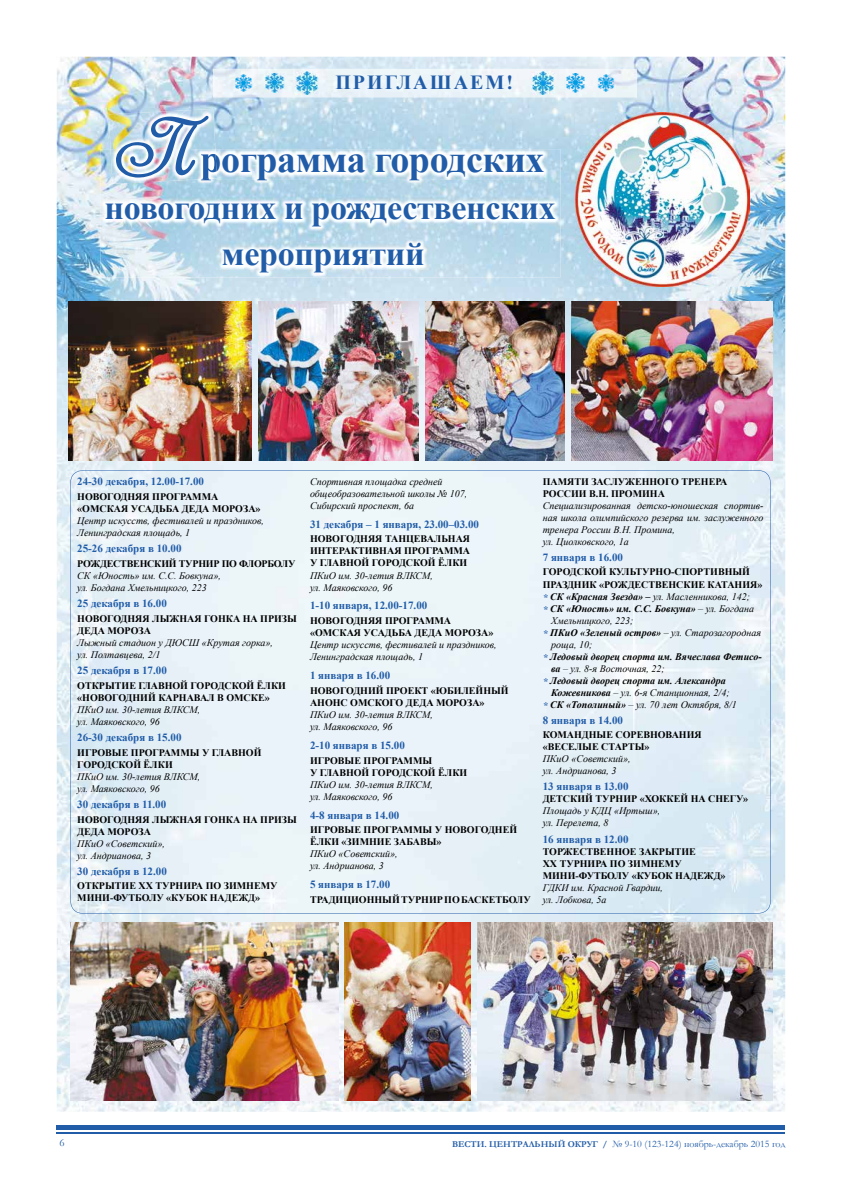
<style>
.page{position:relative;width:842px;height:1191px;background:#fff}
.page>*{position:absolute;margin:0;border:0;box-sizing:border-box;transform-origin:0 0}
.t1{font:700 38px "Times New Roman";letter-spacing:-.01em;color:#215ca8}
.t2{font:700 34px/46px "Times New Roman";letter-spacing:-.01em;color:#215ca8;text-align:center}
.t3{font:700 20px "Times New Roman";letter-spacing:.1em;color:#215ca8}
.t4{font:700 11px "Times New Roman";color:#215ca8}
.t5{font:11px "Garamond";color:#215ca8}
.t6{font:italic 10px/12px "Times New Roman";color:#000}
.t7{font:700 10px/12px "Times New Roman";color:#000}
.t8{font:italic 700 10px "Times New Roman";color:#000}
.t9{font:10px "Garamond";color:#215ca8}
.t10{font:700 10px "Times New Roman";letter-spacing:-.02em;color:#000}
.s1{font-weight:700;color:#215ca8}
.s2{font-weight:700}
.s3{color:#215ca8}
.s4{font-weight:400}
.s5{font-weight:700;font-size:9px}
</style>
<div class="page">
<hr style="left:57px;top:1125px;width:728px;height:4px;background:#215ca8">
<hr style="left:57px;top:1132px;width:728px;height:2px;background:#215ca8">
<img style="left:57px;top:57px;width:728px;height:1054px">
<img style="left:213px;top:69px;width:424px;height:28px">
<img style="left:575px;top:112px;width:174px;height:174px">
<img style="left:101px;top:149px;width:460px;height:128px">
<img style="left:216px;top:154px;width:328px;height:26px">
<img style="left:210px;top:109px;width:5px;height:40px">
<img style="left:210px;top:154px;width:7px;height:25px">
<img style="left:70px;top:922px;width:268px;height:178px">
<img style="left:344px;top:922px;width:127px;height:178px">
<img style="left:477px;top:922px;width:295px;height:178px">
<img style="left:571px;top:301px;width:201px;height:160px">
<img style="left:426px;top:302px;width:139px;height:158px">
<img style="left:69px;top:302px;width:183px;height:158px">
<svg style="left:70px;top:470px;width:701px;height:443px;background:#e6f1f7"></svg>
<img style="left:258px;top:302px;width:161px;height:158px">
<img style="left:296px;top:72px;width:22px;height:22px">
<img style="left:531px;top:72px;width:23px;height:22px">
<img style="left:264px;top:73px;width:20px;height:20px">
<img style="left:566px;top:73px;width:19px;height:20px">
<img style="left:235px;top:74px;width:17px;height:17px">
<img style="left:598px;top:74px;width:17px;height:17px">
<img style="left:101px;top:56px;width:109px;height:194px">
<h3 class="t3" style="left:335px;top:69px;width:179px">ПРИГЛАШАЕМ!</h3>
<h1 class="t1" style="left:200px;top:133px;width:346px">рограмма городских</h1>
<h2 class="t2" style="left:105px;top:184px;width:453px">новогодних и рождественских мероприятий</h2>
<p class="t4" style="left:77px;top:474px;width:128px">24-30 декабря, 12.00-17.00</p>
<p class="t7" style="left:77px;top:490px;width:185px">НОВОГОДНЯЯ ПРОГРАММА «ОМСКАЯ УСАДЬБА ДЕДА МОРОЗА»</p>
<p class="t6" style="left:77px;top:514px;width:188px">Центр искусств, фестивалей и праздников,<br>Ленинградская площадь, 1</p>
<p class="t4" style="left:77px;top:541px;width:106px">25-26 декабря в 10.00</p>
<p class="t10" style="left:77px;top:557px;width:220px">РОЖДЕСТВЕНСКИЙ ТУРНИР ПО ФЛОРБОЛУ</p>
<p class="t6" style="left:77px;top:569px;width:145px">СК «Юность» им. С.С. Бовкуна», ул. Богдана Хмельницкого, 223</p>
<p class="t4" style="left:77px;top:596px;width:91px">25 декабря в 16.00</p>
<p class="t7" style="left:77px;top:612px;width:221px">НОВОГОДНЯЯ ЛЫЖНАЯ ГОНКА НА ПРИЗЫ<br>ДЕДА МОРОЗА</p>
<p class="t6" style="left:77px;top:636px;width:197px">Лыжный стадион у ДЮСШ «Крутая горка», ул. Полтавцева, 2/1</p>
<p class="t4" style="left:77px;top:662px;width:91px">25 декабря в 17.00</p>
<p class="t7" style="left:77px;top:679px;width:210px">ОТКРЫТИЕ ГЛАВНОЙ ГОРОДСКОЙ ЁЛКИ «НОВОГОДНИЙ КАРНАВАЛ В ОМСКЕ»</p>
<p class="t6" style="left:77px;top:703px;width:125px">ПКиО им. 30-летия ВЛКСМ, ул. Маяковского, 96</p>
<p class="t4" style="left:77px;top:729px;width:106px">26-30 декабря в 15.00</p>
<p class="t7" style="left:77px;top:746px;width:186px">ИГРОВЫЕ ПРОГРАММЫ У ГЛАВНОЙ<br>ГОРОДСКОЙ ЁЛКИ</p>
<p class="t6" style="left:77px;top:770px;width:125px">ПКиО им. 30-летия ВЛКСМ, ул. Маяковского, 96</p>
<p class="t4" style="left:77px;top:796px;width:91px">30 декабря в 11.00</p>
<p class="t7" style="left:77px;top:813px;width:221px">НОВОГОДНЯЯ ЛЫЖНАЯ ГОНКА НА ПРИЗЫ<br>ДЕДА МОРОЗА</p>
<p class="t6" style="left:77px;top:837px;width:89px">ПКиО «Советский», ул. Андрианова, 3</p>
<p class="t4" style="left:77px;top:863px;width:91px">30 декабря в 12.00</p>
<p class="t7" style="left:77px;top:880px;width:202px">ОТКРЫТИЕ ХX ТУРНИРА ПО ЗИМНЕМУ<br>МИНИ-ФУТБОЛУ «КУБОК НАДЕЖД»</p>
<p class="t6" style="left:310px;top:475px;width:159px">Спортивная площадка средней общеобразовательной школы № 107,<br>Сибирский проспект, 6а</p>
<p class="t4" style="left:310px;top:516px;width:170px">31 декабря – 1 января, 23.00–03.00</p>
<p class="t7" style="left:310px;top:533px;width:162px;text-align:justify">НОВОГОДНЯЯ ТАНЦЕВАЛЬНАЯ ИНТЕРАКТИВНАЯ ПРОГРАММА У ГЛАВНОЙ ГОРОДСКОЙ ЁЛКИ</p>
<p class="t6" style="left:310px;top:569px;width:125px">ПКиО им. 30-летия ВЛКСМ, ул. Маяковского, 96</p>
<p class="t4" style="left:310px;top:598px;width:119px">1-10 января, 12.00-17.00</p>
<p class="t7" style="left:310px;top:614px;width:185px">НОВОГОДНЯЯ ПРОГРАММА «ОМСКАЯ УСАДЬБА ДЕДА МОРОЗА»</p>
<p class="t6" style="left:310px;top:638px;width:188px">Центр искусств, фестивалей и праздников,<br>Ленинградская площадь, 1</p>
<p class="t4" style="left:310px;top:668px;width:82px">1 января в 16.00</p>
<p class="t7" style="left:310px;top:684px;width:200px">НОВОГОДНИЙ ПРОЕКТ «ЮБИЛЕЙНЫЙ<br>АНОНС ОМСКОГО ДЕДА МОРОЗА»</p>
<p class="t6" style="left:310px;top:708px;width:125px">ПКиО им. 30-летия ВЛКСМ, ул. Маяковского, 96</p>
<p class="t4" style="left:310px;top:737px;width:96px">2-10 января в 15.00</p>
<p class="t7" style="left:310px;top:754px;width:159px">ИГРОВЫЕ ПРОГРАММЫ<br>У ГЛАВНОЙ ГОРОДСКОЙ ЁЛКИ</p>
<p class="t6" style="left:310px;top:778px;width:125px">ПКиО им. 30-летия ВЛКСМ, ул. Маяковского, 96</p>
<p class="t4" style="left:310px;top:807px;width:91px">4-8 января в 14.00</p>
<p class="t7" style="left:310px;top:824px;width:209px">ИГРОВЫЕ ПРОГРАММЫ У НОВОГОДНЕЙ<br>ЁЛКИ «ЗИМНИЕ ЗАБАВЫ»</p>
<p class="t6" style="left:310px;top:848px;width:89px">ПКиО «Советский», ул. Андрианова, 3</p>
<p class="t4" style="left:310px;top:877px;width:82px">5 января в 17.00</p>
<p class="t7" style="left:310px;top:893px;width:222px">ТРАДИЦИОННЫЙ ТУРНИР ПО БАСКЕТБОЛУ</p>
<p class="t7" style="left:543px;top:475px;width:186px">ПАМЯТИ ЗАСЛУЖЕННОГО ТРЕНЕРА<br>РОССИИ В.Н. ПРОМИНА</p>
<p class="t6" style="left:543px;top:499px;width:222px">Специализированная детско-юношеская спортив&shy;ная школа олимпийского резерва им. заслуженного тренера России В.Н. Промина,<br>ул. Циолковского, 1а</p>
<p class="t4" style="left:543px;top:549px;width:82px">7 января в 16.00</p>
<p class="t7" style="left:543px;top:566px;width:209px">ГОРОДСКОЙ КУЛЬТУРНО-СПОРТИВНЫЙ</p>
<p class="t7" style="left:543px;top:578px;width:221px">ПРАЗДНИК «РОЖДЕСТВЕНСКИЕ КАТАНИЯ»</p>
<p class="t6" style="left:543px;top:590px;width:209px"><span class="s1">*</span> <span class="s2">СК «Красная Звезда» –</span> ул. Масленникова, 142;</p>
<p class="t8" style="left:543px;top:601px;width:213px"><span class="s3">*</span> СК «Юность» им. С.С. Бовкуна» <span class="s4">– ул. Богдана</span></p>
<p class="t6" style="left:551px;top:614px;width:84px">Хмельницкого, 223;</p>
<p class="t8" style="left:543px;top:625px;width:220px"><span class="s3">*</span> ПКиО «Зеленый остров» <span class="s4">– ул. Старозагородная</span></p>
<p class="t6" style="left:551px;top:638px;width:43px">роща, 10;</p>
<p class="t8" style="left:543px;top:649px;width:220px"><span class="s3">*</span> Ледовый дворец спорта им. Вячеслава Фетисо-</p>
<p class="t6" style="left:551px;top:662px;width:115px"><span class="s2">ва</span> – ул. 8-я Восточная, 22;</p>
<p class="t8" style="left:543px;top:673px;width:184px"><span class="s3">*</span> Ледовый дворец спорта им. Александра</p>
<p class="t6" style="left:551px;top:686px;width:180px"><span class="s2">Кожевникова</span> – ул. 6-я Станционная, 2/4;</p>
<p class="t6" style="left:543px;top:698px;width:196px"><span class="s1">*</span> <span class="s2">СК «Тополиный»</span> – ул. 70 лет Октября, 8/1</p>
<p class="t4" style="left:543px;top:712px;width:82px">8 января в 14.00</p>
<p class="t7" style="left:543px;top:729px;width:160px">КОМАНДНЫЕ СОРЕВНОВАНИЯ «ВЕСЕЛЫЕ СТАРТЫ»</p>
<p class="t6" style="left:543px;top:753px;width:89px">ПКиО «Советский», ул. Андрианова, 3</p>
<p class="t4" style="left:543px;top:779px;width:87px">13 января в 13.00</p>
<p class="t7" style="left:543px;top:793px;width:207px">ДЕТСКИЙ ТУРНИР «ХОККЕЙ НА СНЕГУ»</p>
<p class="t6" style="left:543px;top:805px;width:119px">Площадь у КДЦ «Иртыш», ул. Перелета, 8</p>
<p class="t4" style="left:543px;top:831px;width:87px">16 января в 12.00</p>
<p class="t7" style="left:543px;top:845px;width:184px">ТОРЖЕСТВЕННОЕ ЗАКРЫТИЕ<br>ХX ТУРНИРА ПО ЗИМНЕМУ<br>МИНИ-ФУТБОЛУ «КУБОК НАДЕЖД»</p>
<p class="t6" style="left:543px;top:881px;width:122px">ГДКИ им. Красной Гвардии, ул. Лобкова, 5а</p>
<p class="t5" style="left:60px;top:1135px;width:7px">6</p>
<p class="t9" style="left:452px;top:1137px;width:335px"><span class="s5">ВЕСТИ. ЦЕНТРАЛЬНЫЙ ОКРУГ /</span> № 9-10 (123-124) ноябрь-декабрь 2015 год</p>
</div>
